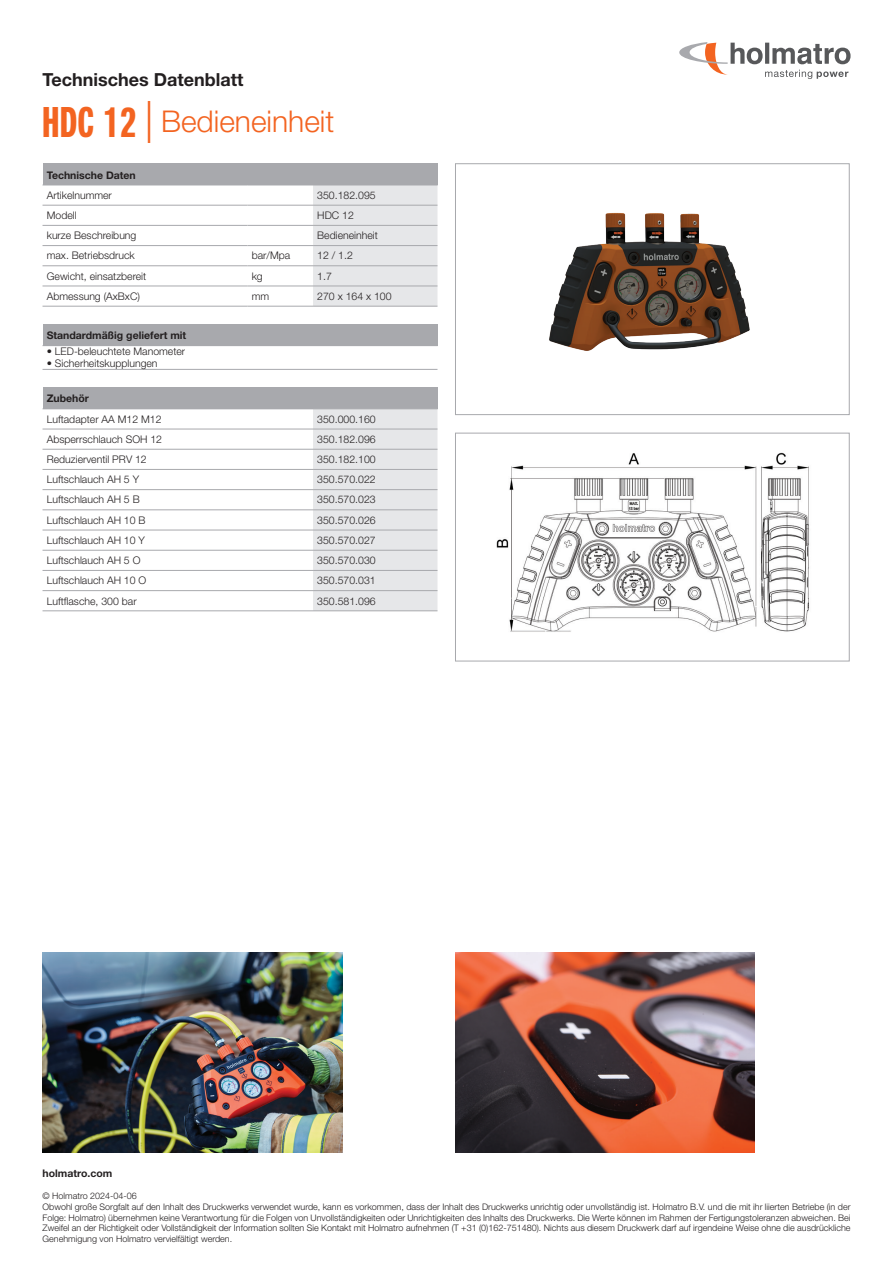
<style>
.page{position:relative;width:893px;height:1263px;background:#fff}
.page>*{position:absolute;margin:0;border:0;box-sizing:border-box;transform-origin:0 0}
.t1{font:300 30px "Helvetica Neue LT Std";color:#f36421}
.t2{font:700 18px "Helvetica Neue LT Std";color:#231f20}
.t3{font:300 10.5px "Helvetica Neue LT Std";color:#231f20}
.t4{font:700 10.5px "Helvetica Neue LT Std";color:#231f20}
.t5{font:300 9px/10.8px "Helvetica Neue LT Std";color:#231f20}
.s1{font-family:"Neue Helvetica Pro 79 Cm";font-weight:700;font-size:42px}
.s2{font-size:42px}
</style>
<div class="page">
<svg style="left:679px;top:42px;width:171px;height:37px"></svg>
<div style="left:43px;top:164px;width:394px;height:21px;background:#a8a9ad"></div>
<svg style="left:313px;top:164px;width:125px;height:142px"></svg>
<hr style="left:43px;top:185px;width:204px;height:1px;background:#a8a9ad">
<hr style="left:247px;top:185px;width:66px;height:1px;background:#a8a9ad">
<hr style="left:313px;top:185px;width:125px;height:1px;background:#a8a9ad">
<hr style="left:43px;top:205px;width:204px;height:1px;background:#a8a9ad">
<hr style="left:247px;top:205px;width:66px;height:1px;background:#a8a9ad">
<hr style="left:313px;top:205px;width:124px;height:1px;background:#a8a9ad">
<hr style="left:43px;top:225px;width:204px;height:1px;background:#a8a9ad">
<hr style="left:247px;top:225px;width:66px;height:1px;background:#a8a9ad">
<hr style="left:313px;top:225px;width:124px;height:1px;background:#a8a9ad">
<hr style="left:43px;top:245px;width:204px;height:1px;background:#a8a9ad">
<hr style="left:247px;top:245px;width:66px;height:1px;background:#a8a9ad">
<hr style="left:313px;top:245px;width:124px;height:1px;background:#a8a9ad">
<hr style="left:43px;top:265px;width:204px;height:1px;background:#a8a9ad">
<hr style="left:247px;top:265px;width:66px;height:1px;background:#a8a9ad">
<hr style="left:313px;top:265px;width:124px;height:1px;background:#a8a9ad">
<hr style="left:43px;top:306px;width:204px;height:1px;background:#a8a9ad">
<hr style="left:43px;top:286px;width:204px;height:1px;background:#a8a9ad">
<hr style="left:247px;top:306px;width:66px;height:1px;background:#a8a9ad">
<hr style="left:247px;top:286px;width:66px;height:1px;background:#a8a9ad">
<hr style="left:313px;top:306px;width:124px;height:1px;background:#a8a9ad">
<hr style="left:313px;top:286px;width:124px;height:1px;background:#a8a9ad">
<div style="left:43px;top:324px;width:394px;height:22px;background:#a8a9ad"></div>
<svg style="left:437px;top:324px;width:1px;height:21px"></svg>
<hr style="left:43px;top:369px;width:394px;height:1px;background:#a8a9ad">
<hr style="left:43px;top:345px;width:395px;height:1px;background:#a8a9ad">
<div style="left:43px;top:388px;width:394px;height:21px;background:#a8a9ad"></div>
<svg style="left:313px;top:388px;width:125px;height:223px;background:#dfe0e2"></svg>
<hr style="left:43px;top:409px;width:270px;height:1px;background:#a8a9ad">
<hr style="left:313px;top:409px;width:125px;height:1px;background:#a8a9ad">
<hr style="left:43px;top:429px;width:270px;height:1px;background:#a8a9ad">
<hr style="left:313px;top:429px;width:124px;height:1px;background:#a8a9ad">
<hr style="left:43px;top:449px;width:270px;height:1px;background:#a8a9ad">
<hr style="left:313px;top:449px;width:124px;height:1px;background:#a8a9ad">
<hr style="left:43px;top:469px;width:270px;height:1px;background:#a8a9ad">
<hr style="left:313px;top:469px;width:124px;height:1px;background:#a8a9ad">
<hr style="left:43px;top:489px;width:270px;height:1px;background:#a8a9ad">
<hr style="left:313px;top:489px;width:124px;height:1px;background:#a8a9ad">
<hr style="left:43px;top:510px;width:270px;height:1px;background:#a8a9ad">
<hr style="left:313px;top:510px;width:124px;height:1px;background:#a8a9ad">
<hr style="left:43px;top:530px;width:270px;height:1px;background:#a8a9ad">
<hr style="left:313px;top:530px;width:124px;height:1px;background:#a8a9ad">
<hr style="left:43px;top:550px;width:270px;height:1px;background:#a8a9ad">
<hr style="left:313px;top:550px;width:124px;height:1px;background:#a8a9ad">
<hr style="left:43px;top:570px;width:270px;height:1px;background:#a8a9ad">
<hr style="left:313px;top:570px;width:124px;height:1px;background:#a8a9ad">
<hr style="left:43px;top:610px;width:270px;height:1px;background:#a8a9ad">
<hr style="left:43px;top:590px;width:270px;height:1px;background:#a8a9ad">
<hr style="left:313px;top:610px;width:124px;height:1px;background:#a8a9ad">
<hr style="left:313px;top:590px;width:124px;height:1px;background:#a8a9ad">
<img style="left:43px;top:952px;width:299px;height:200px">
<img style="left:455px;top:953px;width:300px;height:200px">
<img style="left:496px;top:452px;width:313px;height:180px">
<div style="left:455px;top:433px;width:394px;height:228px;border:1px solid #a8a9ad"></div>
<img style="left:549px;top:212px;width:201px;height:139px">
<div style="left:455px;top:164px;width:394px;height:251px;border:1px solid #a8a9ad"></div>
<h2 class="t2" style="left:43px;top:68px;width:202px">Technisches Datenblatt</h2>
<h1 class="t1" style="left:43px;top:103px;width:293px"><span class="s1">HDC 12</span> <span class="s2">|</span> Bedieneinheit</h1>
<p class="t4" style="left:47px;top:168px;width:91px">Technische Daten</p>
<p class="t3" style="left:47px;top:189px;width:67px">Artikelnummer</p>
<p class="t3" style="left:317px;top:189px;width:60px">350.182.095</p>
<p class="t3" style="left:47px;top:209px;width:31px">Modell</p>
<p class="t3" style="left:317px;top:209px;width:38px">HDC 12</p>
<p class="t3" style="left:47px;top:229px;width:91px">kurze Beschreibung</p>
<p class="t3" style="left:317px;top:229px;width:62px">Bedieneinheit</p>
<p class="t3" style="left:47px;top:249px;width:90px">max. Betriebsdruck</p>
<p class="t3" style="left:252px;top:249px;width:40px">bar/Mpa</p>
<p class="t3" style="left:317px;top:249px;width:37px">12 / 1.2</p>
<p class="t3" style="left:47px;top:269px;width:101px">Gewicht, einsatzbereit</p>
<p class="t3" style="left:252px;top:269px;width:13px">kg</p>
<p class="t3" style="left:317px;top:269px;width:16px">1.7</p>
<p class="t3" style="left:47px;top:290px;width:95px">Abmessung (AxBxC)</p>
<p class="t3" style="left:252px;top:290px;width:19px">mm</p>
<p class="t3" style="left:317px;top:290px;width:76px">270 x 164 x 100</p>
<p class="t4" style="left:47px;top:329px;width:141px">Standardmäßig geliefert mit</p>
<p class="t3" style="left:47px;top:345px;width:140px">• LED-beleuchtete Manometer</p>
<p class="t3" style="left:47px;top:357px;width:112px">• Sicherheitskupplungen</p>
<p class="t4" style="left:47px;top:392px;width:44px">Zubehör</p>
<p class="t3" style="left:47px;top:412px;width:116px">Luftadapter AA M12 M12</p>
<p class="t3" style="left:317px;top:412px;width:60px">350.000.160</p>
<p class="t3" style="left:47px;top:433px;width:117px">Absperrschlauch SOH 12</p>
<p class="t3" style="left:317px;top:433px;width:60px">350.182.096</p>
<p class="t3" style="left:47px;top:453px;width:102px">Reduzierventil PRV 12</p>
<p class="t3" style="left:317px;top:453px;width:60px">350.182.100</p>
<p class="t3" style="left:47px;top:473px;width:94px">Luftschlauch AH 5 Y</p>
<p class="t3" style="left:317px;top:473px;width:60px">350.570.022</p>
<p class="t3" style="left:47px;top:493px;width:94px">Luftschlauch AH 5 B</p>
<p class="t3" style="left:317px;top:493px;width:60px">350.570.023</p>
<p class="t3" style="left:47px;top:513px;width:100px">Luftschlauch AH 10 B</p>
<p class="t3" style="left:317px;top:513px;width:60px">350.570.026</p>
<p class="t3" style="left:47px;top:534px;width:100px">Luftschlauch AH 10 Y</p>
<p class="t3" style="left:317px;top:534px;width:60px">350.570.027</p>
<p class="t3" style="left:47px;top:554px;width:95px">Luftschlauch AH 5 O</p>
<p class="t3" style="left:317px;top:554px;width:60px">350.570.030</p>
<p class="t3" style="left:47px;top:574px;width:101px">Luftschlauch AH 10 O</p>
<p class="t3" style="left:317px;top:574px;width:60px">350.570.031</p>
<p class="t3" style="left:47px;top:594px;width:91px">Luftflasche, 300 bar</p>
<p class="t3" style="left:317px;top:594px;width:60px">350.581.096</p>
<p class="t4" style="left:43px;top:1167px;width:71px">holmatro.com</p>
<p class="t5" style="left:43px;top:1190px;width:809px">© Holmatro 2024-04-06<br>Obwohl große Sorgfalt auf den Inhalt des Druckwerks verwendet wurde, kann es vorkommen, dass der Inhalt des Druckwerks unrichtig oder unvollständig ist. Holmatro B.V. und die mit ihr liierten Betriebe (in der Folge: Holmatro) übernehmen keine Verantwortung für die Folgen von Unvollständigkeiten oder Unrichtigkeiten des Inhalts des Druckwerks. Die Werte können im Rahmen der Fertigungstoleranzen abweichen. Bei Zweifel an der Richtigkeit oder Vollständigkeit der Information sollten Sie Kontakt mit Holmatro aufnehmen (T +31 (0)162-751480). Nichts aus diesem Druckwerk darf auf irgendeine Weise ohne die ausdrückliche Genehmigung von Holmatro vervielfältigt werden.</p>
</div>
